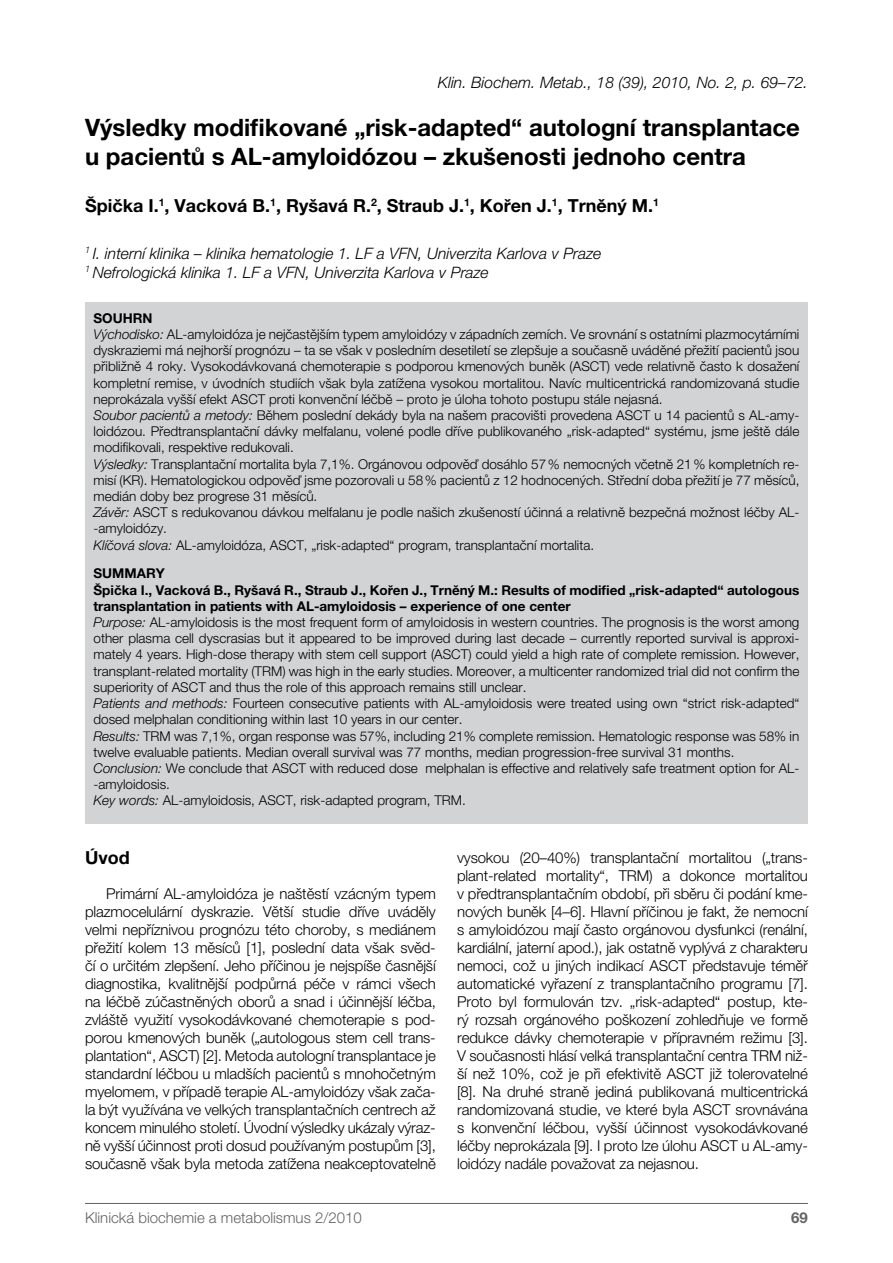
<style>
.page{position:relative;width:893px;height:1263px;background:#fff}
.page>*{position:absolute;margin:0;border:0;box-sizing:border-box;transform-origin:0 0}
.t1{font:700 24px/28.8px "Helvetica Neue CE";color:#000}
.t2{font:700 18px "Helvetica Neue CE";color:#000}
.t3{font:italic 300 15.75px/18.9px "Helvetica Neue CE";color:#000}
.t4{font:300 15px/18px "Helvetica Neue CE";letter-spacing:-.01em;color:#000;text-align:justify}
.t5{font:300 15px "Helvetica Neue CE";color:#636466}
.t6{font:700 15px "Helvetica Neue CE";color:#636466}
.t7{font:300 13.5px/16.2px "Helvetica Neue CE";color:#000}
.s1{font-weight:700}
.s2{font-style:italic}
</style>
<div class="page">
<hr style="left:85px;top:1203px;width:723px;height:1px;background:#636466">
<div style="left:85px;top:302px;width:723px;height:522px;background:#d1d3d4"></div>
<p class="t3" style="left:438px;top:73px;width:372px">Klin. Biochem. Metab., 18 (39), 2010, No. 2, p. 69–72.</p>
<h1 class="t1" style="left:85px;top:113px;width:716px">Výsledky modifikované „risk-adapted“ autologní transplantace u pacientů s AL-amyloidózou – zkušenosti jednoho centra</h1>
<h2 class="t2" style="left:85px;top:196px;width:575px">Špička I.<sup>1</sup>, Vacková B.<sup>1</sup>, Ryšavá R.<sup>2</sup>, Straub J.<sup>1</sup>, Kořen J.<sup>1</sup>, Trněný M.<sup>1</sup></h2>
<p class="t3" style="left:85px;top:244px;width:518px"><sup>1</sup> I. interní klinika – klinika hematologie 1. LF a VFN, Univerzita Karlova v Praze<br><sup>1</sup> Nefrologická klinika 1. LF a VFN, Univerzita Karlova v Praze</p>
<p class="t7" style="left:94px;top:310px;width:707px"><span class="s1">SOUHRN<br></span><span class="s2">Východisko:</span> AL-amyloidóza je nejčastějším typem amyloidózy v západních zemích. Ve srovnání s ostatními plazmocytárními dyskraziemi má nejhorší prognózu – ta se však v posledním desetiletí se zlepšuje a současně uváděné přežití pacientů jsou přibližně 4 roky. Vysokodávkovaná chemoterapie s podporou kmenových buněk (ASCT) vede relativně často k dosažení kompletní remise, v úvodních studiích však byla zatížena vysokou mortalitou. Navíc multicentrická randomizovaná studie neprokázala vyšší efekt ASCT proti konvenční léčbě – proto je úloha tohoto postupu stále nejasná.<br><span class="s2">Soubor pacientů a metody:</span> Během poslední dekády byla na našem pracovišti provedena ASCT u 14 pacientů s AL-amy&shy;loidózou. Předtransplantační dávky melfalanu, volené podle dříve publikovaného „risk-adapted“ systému, jsme ještě dále modifikovali, respektive redukovali.<br><span class="s2">Výsledky:</span> Transplantační mortalita byla 7,1%. Orgánovou odpověď dosáhlo 57% nemocných včetně 21% kompletních re&shy;misí (KR). Hematologickou odpověď jsme pozorovali u 58% pacientů z 12 hodnocených. Střední doba přežití je 77 měsíců, medián doby bez progrese 31 měsíců.<br><span class="s2">Závěr:</span> ASCT s redukovanou dávkou melfalanu je podle našich zkušeností účinná a relativně bezpečná možnost léčby AL--amyloidózy.<br><span class="s2">Klíčová slova:</span> AL-amyloidóza, ASCT, „risk-adapted“ program, transplantační mortalita.</p>
<p class="t7" style="left:94px;top:566px;width:707px"><span class="s1">SUMMARY<br>Špička I., Vacková B., Ryšavá R., Straub J., Kořen J., Trněný M.: Results of modified „risk-adapted“ autologous transplantation in patients with AL-amyloidosis – experience of one center<br></span><span class="s2">Purpose:</span> AL-amyloidosis is the most frequent form of amyloidosis in western countries. The prognosis is the worst among other plasma cell dyscrasias but it appeared to be improved during last decade – currently reported survival is approxi&shy;mately 4 years. High-dose therapy with stem cell support (ASCT) could yield a high rate of complete remission. however, transplant-related mortality (TRM) was high in the early studies. Moreover, a multicenter randomized trial did not confirm the superiority of ASCT and thus the role of this approach remains still unclear.<br><span class="s2">Patients and methods:</span> Fourteen consecutive patients with AL-amyloidosis were treated using own “strict risk-adapted“ dosed melphalan conditioning within last 10 years in our center.<br><span class="s2">Results:</span> TRM was 7,1%, organ response was 57%, including 21% complete remission. Hematologic response was 58% in twelve evaluable patients. Median overall survival was 77 months, median progression-free survival 31 months.<br><span class="s2">Conclusion:</span> We conclude that ASCT with reduced dose melphalan is effective and relatively safe treatment option for AL--amyloidosis.<br><span class="s2">Key words:</span> AL-amyloidosis, ASCT, risk-adapted program, TRM.</p>
<h2 class="t2" style="left:85px;top:847px;width:46px">Úvod</h2>
<p class="t4" style="left:85px;top:885px;width:352px;text-indent:21px">Primární AL-amyloidóza je naštěstí vzácným typem plazmocelulární dyskrazie. Větší studie dříve uváděly velmi nepříznivou prognózu této choroby, s mediánem přežití kolem 13 měsíců [1], poslední data však svěd&shy;čí o určitém zlepšení. Jeho příčinou je nejspíše časnější diagnostika, kvalitnější podpůrná péče v rámci všech na léčbě zúčastněných oborů a snad i účinnější léčba, zvláště využití vysokodávkované chemoterapie s pod&shy;porou kmenových buněk („autologous stem cell trans&shy;plantation“, ASCT) [2]. Metoda autologní transplantace je standardní léčbou u mladších pacientů s mnohočetným myelomem, v případě terapie AL-amyloidózy však zača&shy;la být využívána ve velkých transplantačních centrech až koncem minulého století. Úvodní výsledky ukázaly výraz&shy;ně vyšší účinnost proti dosud používaným postupům [3], současně však byla metoda zatížena neakceptovatelně</p>
<p class="t4" style="left:457px;top:849px;width:352px">vysokou (20–40%) transplantační mortalitou („trans&shy;plant-related mortality“, TRM) a dokonce mortalitou v předtransplantačním období, při sběru či podání kme&shy;nových buněk [4–6]. Hlavní příčinou je fakt, že nemocní s amyloidózou mají často orgánovou dysfunkci (renální, kardiální, jaterní apod.), jak ostatně vyplývá z charakteru nemoci, což u jiných indikací ASCT představuje téměř automatické vyřazení z transplantačního programu [7].<br>Proto byl formulován tzv. „risk-adapted“ postup, kte&shy;rý rozsah orgánového poškození zohledňuje ve formě redukce dávky chemoterapie v přípravném režimu [3].<br>V současnosti hlásí velká transplantační centra TRM niž&shy;ší než 10%, což je při efektivitě ASCT již tolerovatelné [8]. Na druhé straně jediná publikovaná multicentrická randomizovaná studie, ve které byla ASCT srovnávána s konvenční léčbou, vyšší účinnost vysokodávkované léčby neprokázala [9]. I proto lze úlohu ASCT u AL-amy&shy;loidózy nadále považovat za nejasnou.</p>
<p class="t5" style="left:85px;top:1209px;width:278px">Klinická biochemie a metabolismus 2/2010</p>
<p class="t6" style="left:791px;top:1209px;width:18px">69</p>
</div>
